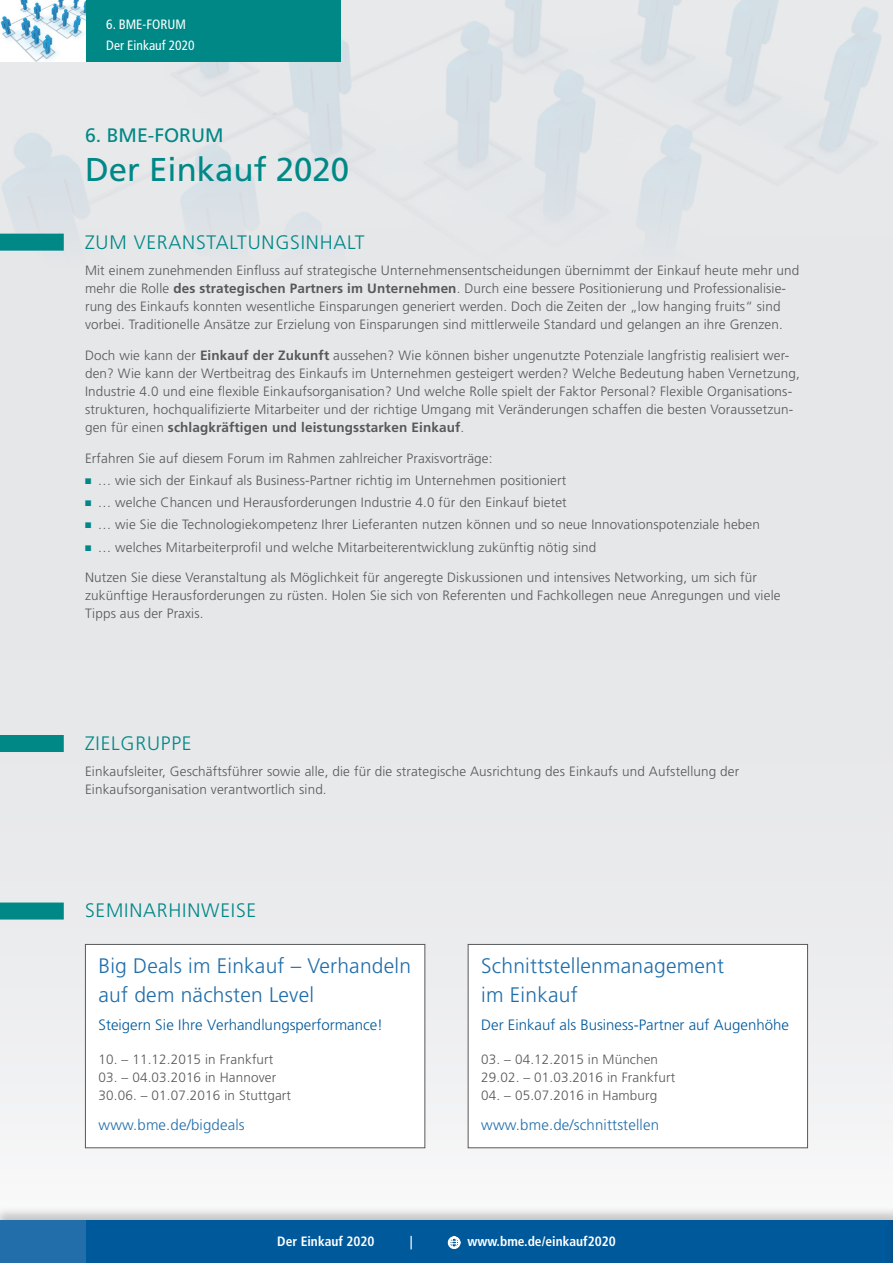
<style>
.page{position:relative;width:893px;height:1263px;background:#e6e7e9}
.page>*{position:absolute;margin:0;border:0;box-sizing:border-box;transform-origin:0 0}
.t1{font:33px "Frutiger LT Std";color:#008887}
.t2{font:300 21px/28.5px "Frutiger LT Std";letter-spacing:.01em;color:#216eaa}
.t3{font:300 19.5px "Frutiger LT Std";letter-spacing:.04em;color:#008887}
.t4{font:19.5px "Frutiger LT Std";color:#008887}
.t5{font:300 15px "Frutiger LT Std";color:#00599b}
.t6{font:300 15px "Frutiger LT Std";letter-spacing:.01em;color:#216eaa}
.t7{font:300 13.5px/18px "Frutiger LT Std";letter-spacing:.01em;color:#57585a}
.t8{font:700 condensed 13.5px "Frutiger LT Std";color:#fff}
.t9{font:condensed 13.5px/21px "Frutiger LT Std";color:#fff}
.s1{font-weight:700}
.s2{font-family:"Universal Std Newswith Comm Pi";font-weight:400;font-size:11.25px;color:#008887}
</style>
<div class="page">
<img style="left:0;top:0;width:881px;height:234px">
<div style="left:0;top:234px;width:64px;height:17px;background:#008887"></div>
<div style="left:0;top:735px;width:64px;height:17px;background:#008887"></div>
<div style="left:0;top:902px;width:64px;height:17px;background:#008887"></div>
<div style="left:0;top:1206px;width:893px;height:57px;background:#231f20;opacity:.25"></div>
<div style="left:0;top:1220px;width:893px;height:43px;background:#00599b"></div>
<div style="left:0;top:1220px;width:85px;height:43px;background:#216eaa"></div>
<div style="left:448px;top:1236px;width:13px;height:13px;border:1px solid #fff;border-radius:50%"></div>
<svg style="left:448px;top:1236px;width:12px;height:13px"></svg>
<div style="left:85px;top:0;width:255px;height:62px;background:#008887"></div>
<img style="left:0;top:0;width:85px;height:62px">
<div style="left:884px;top:1206px;width:9px;height:57px;background:#231f20;opacity:.25"></div>
<hr style="left:892px;top:1220px;width:1px;height:43px;background:#216eaa">
<div style="left:85px;top:944px;width:340px;height:204px;background:#fff"></div>
<div style="left:85px;top:944px;width:340px;height:204px;border:1px solid #57585a"></div>
<div style="left:468px;top:944px;width:339px;height:204px;background:#fff"></div>
<div style="left:468px;top:944px;width:340px;height:204px;border:1px solid #57585a"></div>
<p class="t9" style="left:106px;top:14px;width:90px">6. BME-Forum<br>Der Einkauf 2020</p>
<h3 class="t4" style="left:85px;top:124px;width:137px">6. B ME-Forum</h3>
<h1 class="t1" style="left:85px;top:150px;width:266px">Der E inkauf 2020</h1>
<h3 class="t3" style="left:85px;top:231px;width:278px">Zum Veranstaltu ngsi nhalt</h3>
<p class="t7" style="left:85px;top:262px;width:716px">Mit einem zunehmenden Einfluss auf strategische Unternehmensentscheidungen übernimmt der Einkauf heute mehr und mehr die Rolle <span class="s1">des strategischen Partners im Unternehmen</span>. Durch eine bessere Positionierung und Professionalisie&shy;rung des Einkaufs konnten wesentliche Einsparungen generiert werden. Doch die Zeiten der „low hanging fruits“ sind vorbei. Traditionelle Ansätze zur Erzielung von Einsparungen sind mittlerweile Standard und gelangen an ihre Grenzen.</p>
<p class="t7" style="left:85px;top:346px;width:716px">Doch wie kann der <span class="s1">Einkauf der Zukunft</span> aussehen? Wie können bisher ungenutzte Potenziale langfristig realisiert wer&shy;den? Wie kann der Wertbeitrag des Einkaufs im Unternehmen gesteigert werden? Welche Bedeutung haben Vernetzung, Industrie 4.0 und eine flexible Einkaufsorganisation? Und welche Rolle spielt der Faktor Personal? Flexible Organisations&shy;strukturen, hochqualifizierte Mitarbeiter und der richtige Umgang mit Veränderungen schaffen die besten Voraussetzun&shy;gen für einen <span class="s1">schlagkräftigen und leistungsstarken Einkauf</span>.</p>
<p class="t7" style="left:85px;top:447px;width:676px;line-height:22.2px">Erfahren Sie auf diesem Forum im Rahmen zahlreicher Praxisvorträge:<br><span class="s2">◾</span> … wie sich der Einkauf als Business-Partner richtig im Unternehmen positioniert<br><span class="s2">◾</span> … welche Chancen und Herausforderungen Industrie 4.0 für den Einkauf bietet<br><span class="s2">◾</span> … wie Sie die Technologiekompetenz Ihrer Lieferanten nutzen können und so neue Innovationspotenziale heben <span class="s2">◾</span> … welches Mitarbeiterprofil und welche Mitarbeiterentwicklung zukünftig nötig sind</p>
<p class="t7" style="left:85px;top:569px;width:697px">Nutzen Sie diese Veranstaltung als Möglichkeit für angeregte Diskussionen und intensives Networking, um sich für zukünftige Herausforderungen zu rüsten. Holen Sie sich von Referenten und Fachkollegen neue Anregungen und viele<br>Tipps aus der Praxis.</p>
<h3 class="t3" style="left:85px;top:732px;width:74px">Zielg ruppe</h3>
<p class="t7" style="left:85px;top:763px;width:656px">Einkaufsleiter, Geschäftsführer sowie alle, die für die strategische Ausrichtung des Einkaufs und Aufstellung der<br>Einkaufsorganisation verantwortlich sind.</p>
<h3 class="t3" style="left:85px;top:900px;width:128px">Semi narhi nweise</h3>
<h2 class="t2" style="left:99px;top:952px;width:314px">Big Deals im Einkauf – Verhandeln auf dem nächsten Level</h2>
<p class="t5" style="left:99px;top:1016px;width:286px">Steigern Sie Ihre Verhandlungsperformance!</p>
<p class="t7" style="left:99px;top:1051px;width:176px">10. – 11.12.2015 in Frankfurt</p>
<p class="t7" style="left:99px;top:1069px;width:194px">03. – 04.03.2016 in Hannover<br>30.06. – 01.07.2016 in Stuttgart</p>
<p class="t6" style="left:99px;top:1116px;width:148px">www.bme.de/bigdeals</p>
<h2 class="t2" style="left:481px;top:952px;width:244px">Schnittstellenmanagement im Einkauf</h2>
<p class="t5" style="left:481px;top:1016px;width:309px">Der Einkauf als Business-Partner auf Augenhöhe</p>
<p class="t7" style="left:481px;top:1051px;width:196px">03. – 04.12.2015 in München<br>29.02. – 01.03.2016 in Frankfurt</p>
<p class="t7" style="left:481px;top:1087px;width:178px">04. – 05.07.2016 in Hamburg</p>
<p class="t6" style="left:481px;top:1116px;width:179px">www.bme.de/schnittstellen</p>
<p class="t8" style="left:277px;top:1233px;width:99px">Der Einkauf 2020</p>
<p class="t8" style="left:410px;top:1233px;width:4px">|</p>
<p class="t8" style="left:468px;top:1233px;width:150px">www.bme.de/einkauf2020</p>
</div>
